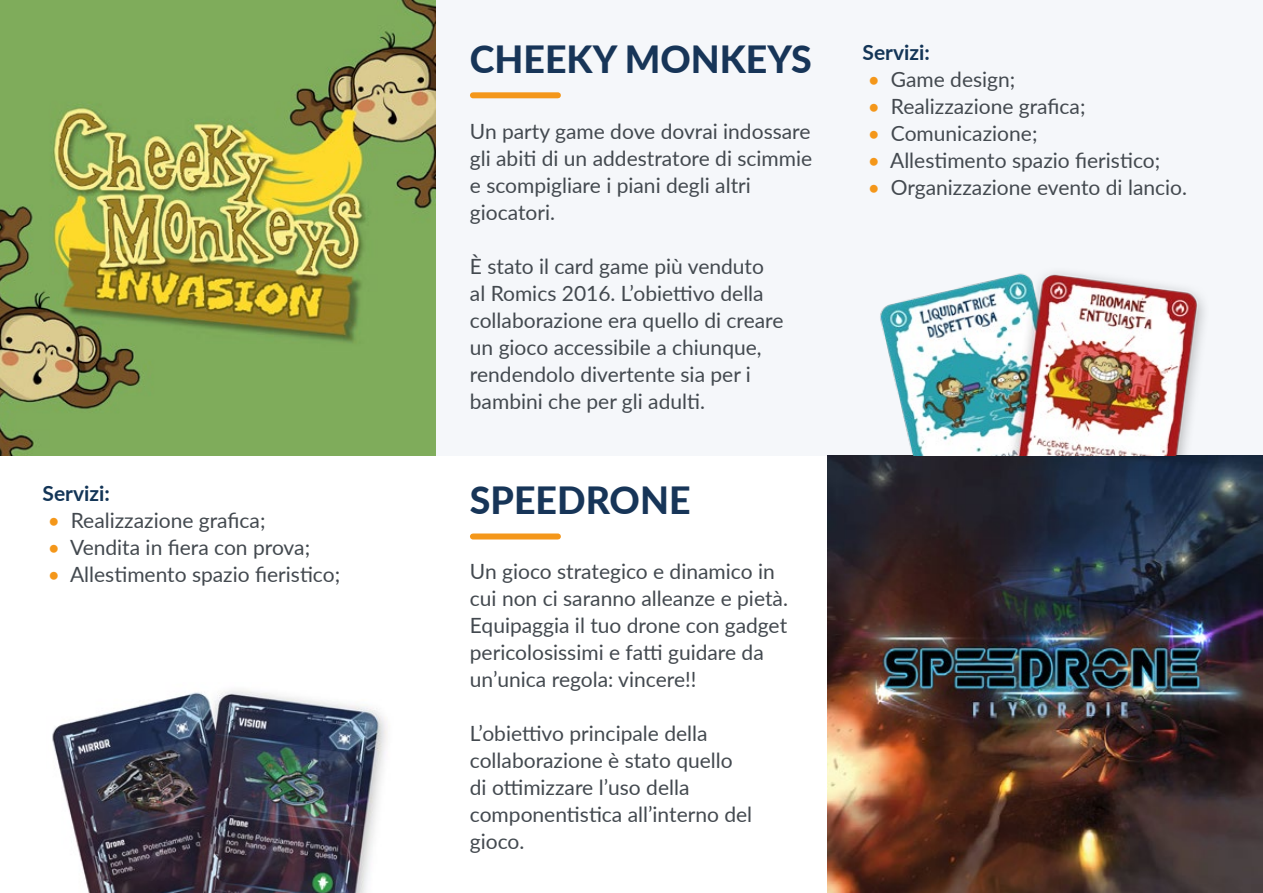
<style>
.page{position:relative;width:1263px;height:893px;background:#fff}
.page>*{position:absolute;margin:0;border:0;box-sizing:border-box;transform-origin:0 0}
.t1{font:800 37.5px "Lato";color:#173558}
.t2{font:21px/27px "Lato";color:#43494f}
.t3{font:700 21px "Lato";color:#133557}
.s1{color:#f4971a}
</style>
<div class="page">
<div style="left:421px;top:0;width:842px;height:455px;background:#f5f7fa"></div>
<img style="left:0;top:0;width:435px;height:455px">
<div style="left:473px;top:92px;width:85px;height:6px;background:#f4971a"></div>
<div style="left:473px;top:533px;width:85px;height:6px;background:#f4971a"></div>
<img style="left:828px;top:455px;width:435px;height:438px">
<img style="left:880px;top:272px;width:324px;height:183px">
<img style="left:52px;top:690px;width:335px;height:203px">
<p class="t3" style="left:43px;top:478px;width:69px">Servizi:</p>
<p class="t2" style="left:48px;top:506px;width:219px"><span class="s1">•</span> Realizzazione grafica;</p>
<p class="t2" style="left:48px;top:533px;width:264px"><span class="s1">•</span> Vendita in fiera con prova;</p>
<p class="t2" style="left:48px;top:560px;width:294px"><span class="s1">•</span> Allestimento spazio fieristico;</p>
<h1 class="t1" style="left:470px;top:31px;width:343px">CHEEKY MONKEYS</h1>
<p class="t2" style="left:470px;top:117px;width:344px">Un party game dove dovrai indossare gli abiti di un addestratore di scimmie e scompigliare i piani degli altri giocatori.</p>
<p class="t2" style="left:470px;top:252px;width:315px">È stato il card game più venduto al Romics 2016. L’obiettivo della collaborazione era quello di creare un gioco accessibile a chiunque, rendendolo divertente sia per i bambini che per gli adulti.</p>
<h1 class="t1" style="left:470px;top:472px;width:222px">SPEEDRONE</h1>
<p class="t2" style="left:470px;top:557px;width:320px">Un gioco strategico e dinamico in cui non ci saranno alleanze e pietà.<br>Equipaggia il tuo drone con gadget pericolosissimi e fatti guidare da un’unica regola: vincere!!</p>
<p class="t2" style="left:470px;top:719px;width:284px">L’obiettivo principale della collaborazione è stato quello di ottimizzare l’uso della componentistica all’interno del gioco.</p>
<p class="t3" style="left:862px;top:36px;width:69px">Servizi:</p>
<p class="t2" style="left:868px;top:64px;width:149px"><span class="s1">•</span> Game design;</p>
<p class="t2" style="left:868px;top:91px;width:219px"><span class="s1">•</span> Realizzazione grafica;</p>
<p class="t2" style="left:868px;top:119px;width:171px"><span class="s1">•</span> Comunicazione;</p>
<p class="t2" style="left:868px;top:146px;width:294px"><span class="s1">•</span> Allestimento spazio fieristico;</p>
<p class="t2" style="left:868px;top:173px;width:321px"><span class="s1">•</span> Organizzazione evento di lancio.</p>
</div>
